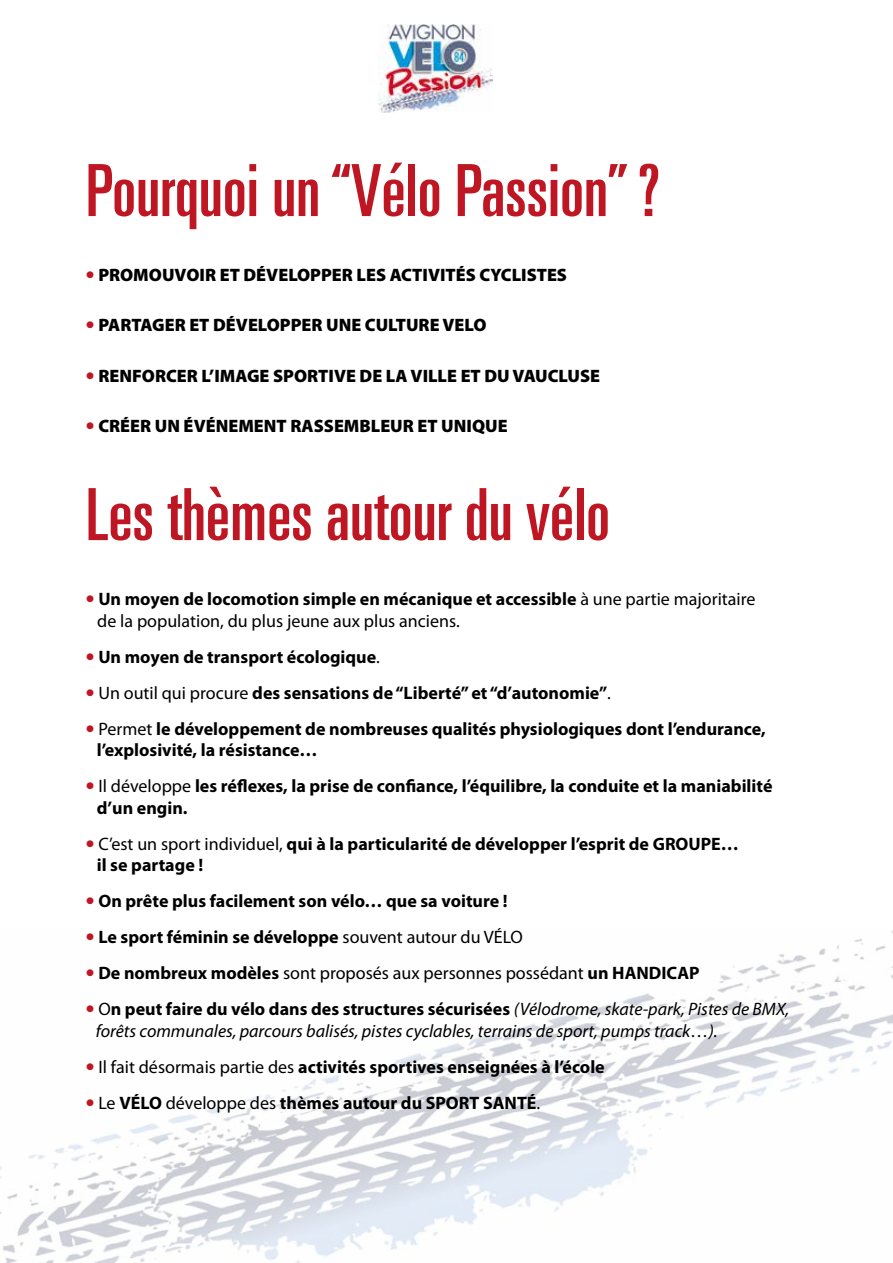
<style>
.page{position:relative;width:893px;height:1263px;background:#fff}
.page>*{position:absolute;margin:0;border:0;box-sizing:border-box;transform-origin:0 0}
.t1{font:ultra-condensed 72px "Univers LT";color:#be1622}
.t2{font:700 18px/21.6px "Myriad Pro";color:#000}
.t3{font:18px/21.6px "Myriad Pro";color:#000}
.t4{font:900 18px "Myriad Pro";color:#000}
.t5{font:italic 18px/21.6px "Myriad Pro";color:#000}
.s1{font-size:24px;color:#be1622}
.s2{font-weight:900;font-size:24px;color:#be1622}
.s3{font-weight:700}
.s4{font-weight:400}
.s5{font-weight:900;font-style:normal;font-size:24px;color:#be1622}
.s6{font-style:normal}
.s7{font-weight:700;font-style:normal}
</style>
<div class="page">
<img style="left:0;top:930px;width:893px;height:333px">
<img style="left:378px;top:24px;width:115px;height:88px">
<h1 class="t1" style="left:86px;top:150px;width:576px">Pourquoi un “Vélo Passion” ?</h1>
<p class="t4" style="left:86px;top:265px;width:483px"><span class="s1">•</span> PROMOUVOIR ET DÉVELOPPER LES ACTIVITÉS CYCLISTES</p>
<p class="t4" style="left:86px;top:315px;width:402px"><span class="s1">•</span> PARTAGER ET DÉVELOPPER UNE CULTURE VELO</p>
<p class="t4" style="left:86px;top:365px;width:516px"><span class="s1">•</span> RENFORCER L’IMAGE SPORTIVE DE LA VILLE ET DU VAUCLUSE</p>
<p class="t4" style="left:86px;top:416px;width:423px"><span class="s1">•</span> CRÉER UN ÉVÉNEMENT RASSEMBLEUR ET UNIQUE</p>
<h1 class="t1" style="left:86px;top:474px;width:526px">Les thèmes autour du vélo</h1>
<p class="t3" style="left:97px;top:588px;width:660px;text-indent:-11px"><span class="s2">•</span> <span class="s3">Un moyen de locomotion simple en mécanique et accessible</span> à une partie majoritaire de la population, du plus jeune aux plus anciens.</p>
<p class="t2" style="left:86px;top:646px;width:296px"><span class="s2">•</span> Un moyen de transport écologique<span class="s4">.</span></p>
<p class="t2" style="left:86px;top:682px;width:527px"><span class="s2">•</span> <span class="s4">Un outil qui procure</span> des sensations de “Liberté” et “d’autonomie”<span class="s4">.</span></p>
<p class="t2" style="left:97px;top:718px;width:670px;text-indent:-11px"><span class="s2">•</span> <span class="s4">Permet</span> le développement de nombreuses qualités physiologiques dont l’endurance, l’explosivité, la résistance…</p>
<p class="t2" style="left:97px;top:775px;width:677px;text-indent:-11px"><span class="s2">•</span> <span class="s4">Il développe</span> les réflexes, la prise de confiance, l’équilibre, la conduite et la maniabilité d’un engin.</p>
<p class="t2" style="left:97px;top:833px;width:643px;text-indent:-11px"><span class="s2">•</span> <span class="s4">C’est un sport individuel,</span> qui à la particularité de développer l’esprit de GROUPE… il se partage !</p>
<p class="t2" style="left:86px;top:891px;width:423px"><span class="s2">•</span> On prête plus facilement son vélo… que sa voiture !</p>
<p class="t2" style="left:86px;top:927px;width:439px"><span class="s2">•</span> Le sport féminin se développe <span class="s4">souvent autour du VÉLO</span></p>
<p class="t3" style="left:86px;top:963px;width:615px"><span class="s2">•</span> <span class="s3">De nombreux modèles</span> sont proposés aux personnes possédant <span class="s3">un HANDICAP</span></p>
<p class="t5" style="left:96px;top:999px;width:695px;text-indent:-10px"><span class="s5">•</span> <span class="s6">O</span><span class="s7">n peut faire du vélo dans des structures sécurisées</span> (Vélodrome, skate-park, Pistes de BMX, forêts communales, parcours balisés, pistes cyclables, terrains de sport, pumps track…).</p>
<p class="t2" style="left:86px;top:1056px;width:520px"><span class="s2">•</span> <span class="s4">Il fait désormais partie des</span> activités sportives enseignées à l’école</p>
<p class="t2" style="left:86px;top:1092px;width:456px"><span class="s2">•</span> <span class="s4">Le</span> VÉLO <span class="s4">développe des</span> thèmes autour du SPORT SANTÉ<span class="s4">.</span></p>
</div>
